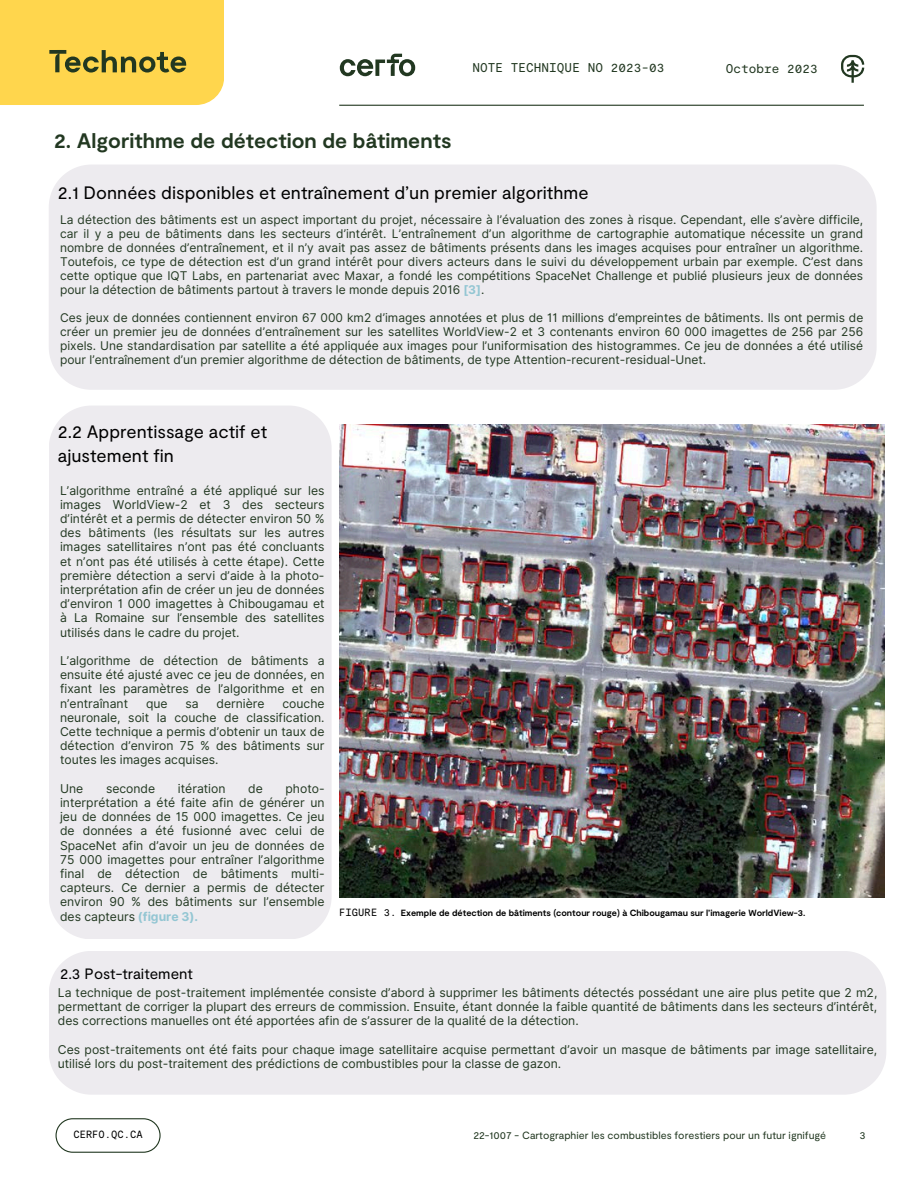
<style>
.page{position:relative;width:918px;height:1188px;background:#fff}
.page>*{position:absolute;margin:0;border:0;box-sizing:border-box;transform-origin:0 0}
.t1{font:700 21px "Moderat";color:#223821}
.t2{font:18px/24.8px "Moderat";color:#000}
.t3{font:15px "Moderat";color:#000}
.t4{font:12.75px "Moderat Mono Regular";color:#223821}
.t5{font:12.15px/14.2px "Inter";color:#223821;text-align:justify}
.t6{font:12px/14px "Inter";color:#223821;text-align:justify}
.t7{font:10.5px "Moderat";color:#223821}
.t8{font:10.5px "Moderat Mono Regular";color:#000}
.t9{font:10.5px "Moderat Mono Regular";color:#223821}
.t10{font:700 9px "Moderat";color:#000}
.s1{font-weight:700;color:#93c6d3}
</style>
<div class="page">
<svg style="left:56px;top:1118px;width:104px;height:35px"></svg>
<svg style="left:0;top:0;width:223px;height:105px;background:#f3ce4b"></svg>
<svg style="left:340px;top:54px;width:75px;height:22px"></svg>
<svg style="left:841px;top:55px;width:23px;height:28px"></svg>
<hr style="left:339px;top:105px;width:525px;height:1px;background:#223821">
<img style="left:339px;top:425px;width:546px;height:472px">
<div style="left:49px;top:951px;width:837px;height:144px;background:#edebef"></div>
<div style="left:49px;top:165px;width:828px;height:225px;background:#edebef"></div>
<div style="left:49px;top:406px;width:283px;height:533px;background:#edebef"></div>
<p class="t4" style="left:473px;top:60px;width:193px">NOTE TECHNIQUE NO 2023-03</p>
<h4 class="t4" style="left:726px;top:60px;width:93px">Octobre 2023</h4>
<h6 class="t1" style="left:54px;top:127px;width:399px">2. Algorithme de détection de bâtiments</h6>
<h6 class="t2" style="left:58px;top:179px;width:532px">2.1 Données disponibles et entraînement d’un premier algorithme</h6>
<h1 class="t6" style="left:60px;top:212px;width:805px">La détection des bâtiments est un aspect important du projet, nécessaire à l’évaluation des zones à risque. Cependant, elle s’avère difficile, car il y a peu de bâtiments dans les secteurs d’intérêt. L’entraînement d’un algorithme de cartographie automatique nécessite un grand nombre de données d’entraînement, et il n’y avait pas assez de bâtiments présents dans les images acquises pour entraîner un algorithme.<br>Toutefois, ce type de détection est d’un grand intérêt pour divers acteurs dans le suivi du développement urbain par exemple. C’est dans cette optique que IQT Labs, en partenariat avec Maxar, a fondé les compétitions SpaceNet Challenge et publié plusieurs jeux de données pour la détection de bâtiments partout à travers le monde depuis 2016 <span class="s1">[3]</span>.</h1>
<h2 class="t6" style="left:60px;top:310px;width:805px">Ces jeux de données contiennent environ 67 000 km2 d’images annotées et plus de 11 millions d’empreintes de bâtiments. Ils ont permis de créer un premier jeu de données d’entraînement sur les satellites WorldView-2 et 3 contenants environ 60 000 imagettes de 256 par 256 pixels. Une standardisation par satellite a été appliquée aux images pour l’uniformisation des histogrammes. Ce jeu de données a été utilisé pour l’entraînement d’un premier algorithme de détection de bâtiments, de type Attention-recurent-residual-Unet.</h2>
<h2 class="t2" style="left:58px;top:418px;width:211px">2.2 Apprentissage actif et ajustement fin</h2>
<h6 class="t5" style="left:60px;top:483px;width:266px">L’algorithme entraîné a été appliqué sur les images WorldView-2 et 3 des secteurs d’intérêt et a permis de détecter environ 50 % des bâtiments (les résultats sur les autres images satellitaires n’ont pas été concluants et n’ont pas été utilisés à cette étape). Cette première détection a servi d’aide à la photo&shy;interprétation afin de créer un jeu de données d’environ 1 000 imagettes à Chibougamau et à La Romaine sur l’ensemble des satellites utilisés dans le cadre du projet.</h6>
<h6 class="t5" style="left:60px;top:653px;width:266px">L’algorithme de détection de bâtiments a ensuite été ajusté avec ce jeu de données, en fixant les paramètres de l’algorithme et en n’entraînant</h6>
<h6 class="t5" style="left:146px;top:696px;width:23px">que</h6>
<h6 class="t5" style="left:185px;top:696px;width:15px">sa</h6>
<h6 class="t5" style="left:216px;top:696px;width:50px">dernière</h6>
<h6 class="t5" style="left:60px;top:696px;width:266px;text-indent:222px">couche neuronale, soit la couche de classification.<br>Cette technique a permis d’obtenir un taux de détection d’environ 75 % des bâtiments sur toutes les images acquises.</h6>
<h6 class="t5" style="left:60px;top:781px;width:25px">Une</h6>
<h6 class="t5" style="left:106px;top:781px;width:51px">seconde</h6>
<h6 class="t5" style="left:178px;top:781px;width:49px">itération</h6>
<h6 class="t5" style="left:248px;top:781px;width:16px">de</h6>
<h6 class="t5" style="left:60px;top:781px;width:266px;text-indent:225px">photo&shy;interprétation a été faite afin de générer un jeu de données de 15 000 imagettes. Ce jeu de données a été fusionné avec celui de SpaceNet afin d’avoir un jeu de données de 75 000 imagettes pour entraîner l’algorithme final de détection de bâtiments multi&shy;capteurs. Ce dernier a permis de détecter environ 90 % des bâtiments sur l’ensemble des capteurs <span class="s1">(figure 3).</span></h6>
<p class="t8" style="left:339px;top:906px;width:59px">FIGURE 3.</p>
<p class="t10" style="left:401px;top:907px;width:406px">Exemple de détection de bâtiments (contour rouge) à Chibougamau sur l’imagerie WorldView-3.</p>
<p class="t3" style="left:60px;top:964px;width:134px">2.3 Post-traitement</p>
<h3 class="t5" style="left:58px;top:985px;width:821px">La technique de post-traitement implémentée consiste d’abord à supprimer les bâtiments détectés possédant une aire plus petite que 2 m2, permettant de corriger la plupart des erreurs de commission. Ensuite, étant donnée la faible quantité de bâtiments dans les secteurs d’intérêt, des corrections manuelles ont été apportées afin de s’assurer de la qualité de la détection.</h3>
<h6 class="t5" style="left:58px;top:1042px;width:821px">Ces post-traitements ont été faits pour chaque image satellitaire acquise permettant d’avoir un masque de bâtiments par image satellitaire, utilisé lors du post-traitement des prédictions de combustibles pour la classe de gazon.</h6>
<p class="t8" style="left:73px;top:1128px;width:71px">CERFO.QC.CA</p>
<p class="t7" style="left:473px;top:1128px;width:354px">22-1007 - Cartographier les combustibles forestiers pour un futur ignifugé</p>
<h5 class="t9" style="left:859px;top:1128px;width:8px">3</h5>
</div>
